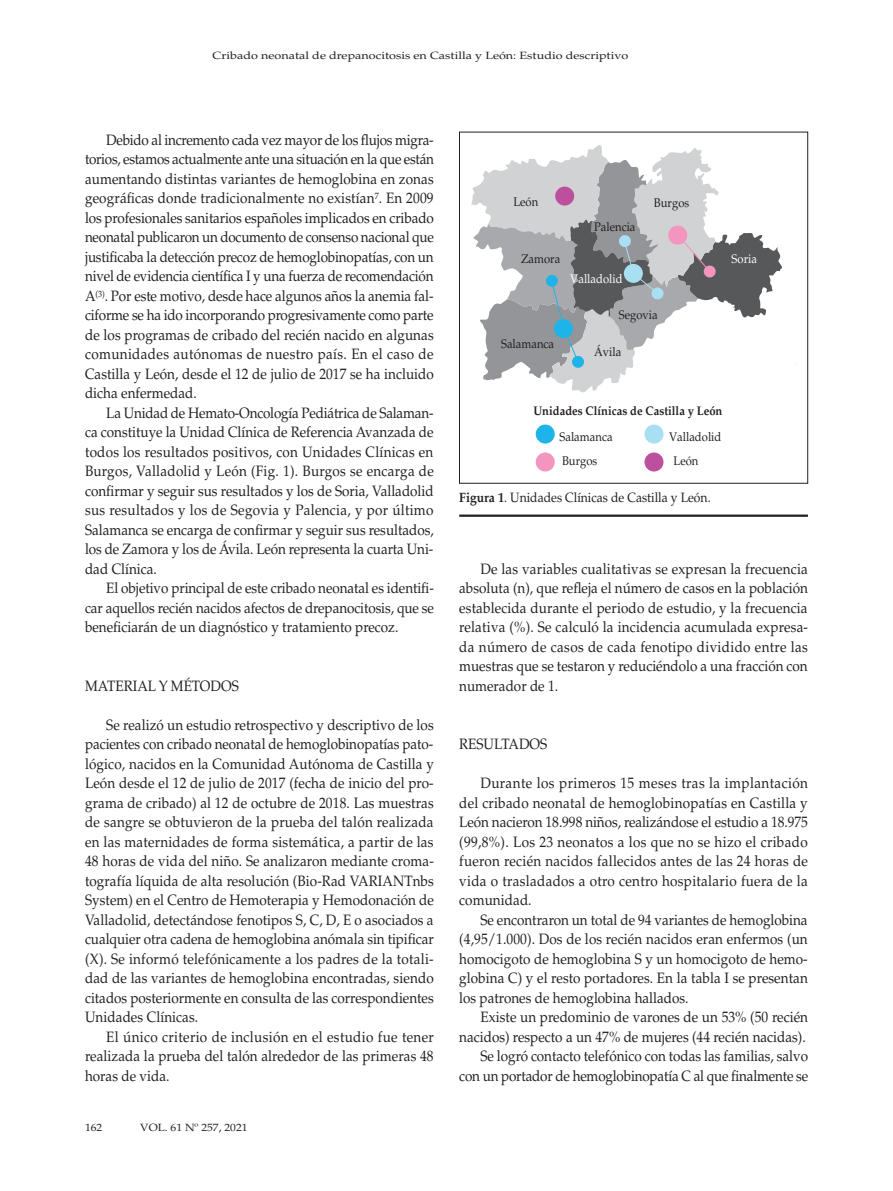
<style>
.page{position:relative;width:893px;height:1191px;background:#fff}
.page>*{position:absolute;margin:0;border:0;box-sizing:border-box;transform-origin:0 0}
.t1{font:15px/19.5px "Palatino LT Std";color:#231f20;text-align:justify;scale:.9 1}
.t2{font:13.5px "Palatino LT Std";color:#231f20;scale:.9 1}
.t3{font:12.45px "Palatino LT Std";color:#231f20;scale:.9 1}
.t4{font:700 12.45px "Palatino LT Std";color:#231f20;scale:.9 1}
.t5{font:12.45px "Palatino LT Std";color:#fff;scale:.9 1}
.t6{font:10.5px "Palatino LT Std";color:#231f20;scale:1.2 1}
.t7{font:10.5px "Palatino LT Std";color:#231f20;scale:1.1 1}
.s1{font-weight:700}
</style>
<div class="page">
<hr style="left:459px;top:514px;width:349px;height:3px;background:#231f20">
<svg style="left:644px;top:424px;width:19px;height:19px"></svg>
<svg style="left:536px;top:452px;width:19px;height:19px"></svg>
<svg style="left:644px;top:452px;width:19px;height:19px"></svg>
<div style="left:536px;top:424px;width:19px;height:19px;background:#1fb4e9;border-radius:50%"></div>
<svg style="left:471px;top:145px;width:311px;height:248px"></svg>
<div style="left:459px;top:132px;width:349px;height:351px;border:1px solid #231f20"></div>
<p class="t6" style="left:213px;top:49px;width:348px">Cribado neonatal de drepanocitosis en Castilla y León: Estudio descriptivo</p>
<p class="t1" style="left:85px;top:130px;width:389px;text-indent:21px">Debido al incremento cada vez mayor de los flujos migra&shy;torios, estamos actualmente ante una situación en la que están aumentando distintas variantes de hemoglobina en zonas geográficas donde tradicionalmente no existían<sup>7</sup>. En 2009 los profesionales sanitarios españoles implicados en cribado neonatal publicaron un documento de consenso nacional que justificaba la detección precoz de hemoglobinopatías, con un nivel de evidencia científica I y una fuerza de recomendación A<sup>(3)</sup>. Por este motivo, desde hace algunos años la anemia fal&shy;ciforme se ha ido incorporando progresivamente como parte de los programas de cribado del recién nacido en algunas comunidades autónomas de nuestro país. En el caso de Castilla y León, desde el 12 de julio de 2017 se ha incluido dicha enfermedad.</p>
<p class="t1" style="left:85px;top:403px;width:389px;text-indent:21px">La Unidad de Hemato-Oncología Pediátrica de Salaman&shy;ca constituye la Unidad Clínica de Referencia Avanzada de todos los resultados positivos, con Unidades Clínicas en Burgos, Valladolid y León (Fig. 1). Burgos se encarga de confirmar y seguir sus resultados y los de Soria, Valladolid sus resultados y los de Segovia y Palencia, y por último Salamanca se encarga de confirmar y seguir sus resultados, los de Zamora y los de Ávila. León representa la cuarta Uni&shy;dad Clínica.</p>
<p class="t1" style="left:85px;top:578px;width:389px;text-indent:21px">El objetivo principal de este cribado neonatal es identifi&shy;car aquellos recién nacidos afectos de drepanocitosis, que se beneficiarán de un diagnóstico y tratamiento precoz.</p>
<p class="t1" style="left:85px;top:676px;width:172px">MATERIAL Y MÉTODOS</p>
<p class="t1" style="left:85px;top:715px;width:389px;text-indent:21px">Se realizó un estudio retrospectivo y descriptivo de los pacientes con cribado neonatal de hemoglobinopatías pato&shy;lógico, nacidos en la Comunidad Autónoma de Castilla y León desde el 12 de julio de 2017 (fecha de inicio del pro&shy;grama de cribado) al 12 de octubre de 2018. Las muestras de sangre se obtuvieron de la prueba del talón realizada en las maternidades de forma sistemática, a partir de las 48 horas de vida del niño. Se analizaron mediante croma&shy;tografía líquida de alta resolución (Bio-Rad VARIANTnbs System) en el Centro de Hemoterapia y Hemodonación de Valladolid, detectándose fenotipos S, C, D, E o asociados a cualquier otra cadena de hemoglobina anómala sin tipificar (X). Se informó telefónicamente a los padres de la totali&shy;dad de las variantes de hemoglobina encontradas, siendo citados posteriormente en consulta de las correspondientes Unidades Clínicas.</p>
<p class="t1" style="left:85px;top:1027px;width:389px;text-indent:21px">El único criterio de inclusión en el estudio fue tener realizada la prueba del talón alrededor de las primeras 48 horas de vida.</p>
<p class="t7" style="left:85px;top:1120px;width:17px">162</p>
<p class="t7" style="left:140px;top:1120px;width:99px">VOL. 61 Nº 257, 2021</p>
<p class="t3" style="left:513px;top:194px;width:29px">León</p>
<p class="t3" style="left:654px;top:196px;width:41px">Burgos</p>
<p class="t3" style="left:594px;top:219px;width:48px">Palencia</p>
<p class="t3" style="left:521px;top:251px;width:45px">Zamora</p>
<p class="t5" style="left:732px;top:251px;width:30px">Soria</p>
<p class="t5" style="left:570px;top:271px;width:60px">Valladolid</p>
<p class="t3" style="left:619px;top:307px;width:45px">Segovia</p>
<p class="t3" style="left:501px;top:337px;width:61px">Salamanca</p>
<p class="t3" style="left:594px;top:344px;width:32px">Ávila</p>
<p class="t4" style="left:533px;top:404px;width:212px">Unidades Clínicas de Castilla y León</p>
<p class="t3" style="left:559px;top:429px;width:61px">Salamanca</p>
<p class="t3" style="left:562px;top:453px;width:41px">Burgos</p>
<p class="t3" style="left:669px;top:429px;width:60px">Valladolid</p>
<p class="t3" style="left:673px;top:453px;width:29px">León</p>
<p class="t2" style="left:459px;top:489px;width:281px"><span class="s1">Figura 1</span>. Unidades Clínicas de Castilla y León.</p>
<p class="t1" style="left:459px;top:559px;width:389px;text-indent:21px">De las variables cualitativas se expresan la frecuencia absoluta (n), que refleja el número de casos en la población establecida durante el periodo de estudio, y la frecuencia relativa (%). Se calculó la incidencia acumulada expresa&shy;da número de casos de cada fenotipo dividido entre las muestras que se testaron y reduciéndolo a una fracción con numerador de 1.</p>
<p class="t1" style="left:459px;top:734px;width:99px">RESULTADOS</p>
<p class="t1" style="left:459px;top:773px;width:389px;text-indent:21px">Durante los primeros 15 meses tras la implantación del cribado neonatal de hemoglobinopatías en Castilla y León nacieron 18.998 niños, realizándose el estudio a 18.975 (99,8%). Los 23 neonatos a los que no se hizo el cribado fueron recién nacidos fallecidos antes de las 24 horas de vida o trasladados a otro centro hospitalario fuera de la comunidad.</p>
<p class="t1" style="left:459px;top:910px;width:389px;text-indent:21px">Se encontraron un total de 94 variantes de hemoglobina (4,95/1.000). Dos de los recién nacidos eran enfermos (un homocigoto de hemoglobina S y un homocigoto de hemo&shy;globina C) y el resto portadores. En la tabla I se presentan los patrones de hemoglobina hallados.</p>
<p class="t1" style="left:459px;top:1007px;width:389px;text-align:right">Existe un predominio de varones de un 53% (50 recién nacidos) respecto a un 47% de mujeres (44 recién nacidas).<br>Se logró contacto telefónico con todas las familias, salvo con un portador de hemoglobinopatía C al que finalmente se</p>
</div>
